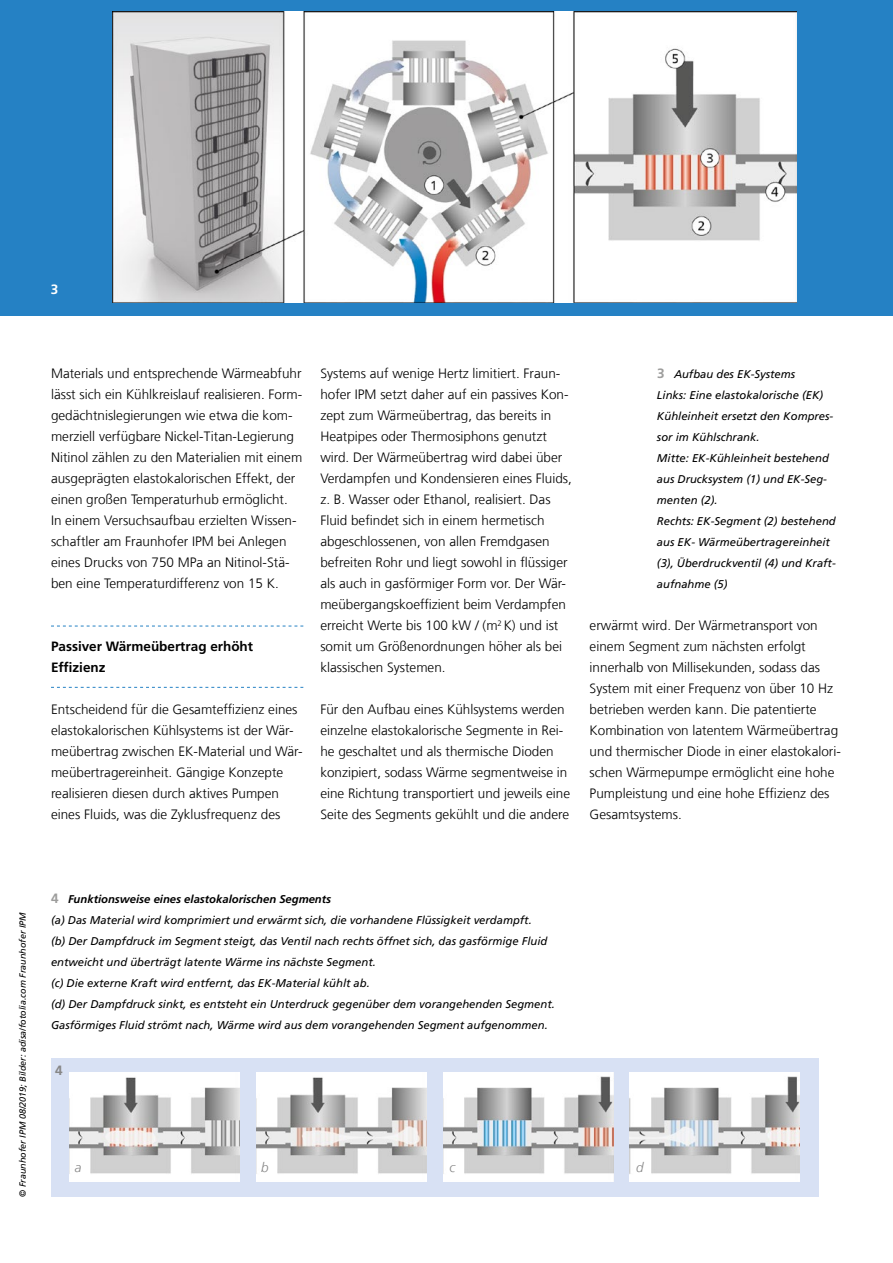
<style>
.page{position:relative;width:893px;height:1263px;background:#fff}
.page>*{position:absolute;margin:0;border:0;box-sizing:border-box;transform-origin:0 0}
.t1{font:300 13.5px/21px "Frutiger LT Com";color:#000}
.t2{font:700 13.5px/21px "Frutiger LT Com";color:#000}
.t3{font:italic 300 13.5px "Frutiger LT Com";color:#878787}
.t4{font:700 13.5px "Frutiger LT Com";color:#fff}
.t5{font:700 13.5px "Frutiger LT Com";color:#878787}
.t6{font:italic 11.25px/21px "Frutiger LT Com";color:#000}
.t7{font:italic 9px "Frutiger LT Com";color:#000}
.s1{font-weight:700;font-style:normal;font-size:13.5px;color:#9d9d9c}
.s2{font-weight:700}
</style>
<div class="page">
<div style="left:0;top:0;width:893px;height:315px;background:#2581c4"></div>
<img style="left:112px;top:11px;width:684px;height:291px">
<svg style="left:51px;top:626px;width:252px;height:1px"></svg>
<svg style="left:51px;top:687px;width:252px;height:1px"></svg>
<div style="left:51px;top:1059px;width:768px;height:138px;background:#d8e1f4"></div>
<img style="left:69px;top:1072px;width:171px;height:109px">
<img style="left:256px;top:1072px;width:170px;height:109px">
<img style="left:443px;top:1072px;width:170px;height:109px">
<img style="left:630px;top:1072px;width:170px;height:109px">
<p class="t4" style="left:51px;top:281px;width:9px">3</p>
<p class="t1" style="left:51px;top:363px;width:253px">Materials und entsprechende Wärmeabfuhr lässt sich ein Kühlkreislauf realisieren. Form&shy;gedächtnislegierungen wie etwa die kom&shy;merziell verfügbare Nickel-Titan-Legierung Nitinol zählen zu den Materialien mit einem ausgeprägten elastokalorischen Effekt, der einen großen Temperaturhub ermöglicht.<br>In einem Versuchsaufbau erzielten Wissen&shy;schaftler am Fraunhofer IPM bei Anlegen eines Drucks von 750 MPa an Nitinol-Stä&shy;ben eine Temperaturdifferenz von 15 K.</p>
<p class="t2" style="left:51px;top:636px;width:204px">Passiver Wärmeübertrag erhöht<br>Effizienz</p>
<p class="t1" style="left:51px;top:699px;width:253px">Entscheidend für die Gesamteffizienz eines elastokalorischen Kühlsystems ist der Wär&shy;meübertrag zwischen EK-Material und Wär&shy;meübertragereinheit. Gängige Konzepte realisieren diesen durch aktives Pumpen eines Fluids, was die Zyklusfrequenz des</p>
<p class="t1" style="left:320px;top:363px;width:253px">Systems auf wenige Hertz limitiert. Fraun&shy;hofer IPM setzt daher auf ein passives Kon&shy;zept zum Wärmeübertrag, das bereits in Heatpipes oder Thermosiphons genutzt wird. Der Wärmeübertrag wird dabei über Verdampfen und Kondensieren eines Fluids, z. B. Wasser oder Ethanol, realisiert. Das Fluid befindet sich in einem hermetisch abgeschlossenen, von allen Fremdgasen befreiten Rohr und liegt sowohl in flüssiger als auch in gasförmiger Form vor. Der Wär&shy;meübergangskoeffizient beim Verdampfen erreicht Werte bis 100 kW / (m<sup>2</sup> K) und ist somit um Größenordnungen höher als bei klassischen Systemen.</p>
<p class="t1" style="left:320px;top:699px;width:251px">Für den Aufbau eines Kühlsystems werden einzelne elastokalorische Segmente in Rei&shy;he geschaltet und als thermische Dioden konzipiert, sodass Wärme segmentweise in eine Richtung transportiert und jeweils eine Seite des Segments gekühlt und die andere</p>
<p class="t6" style="left:657px;top:364px;width:180px"><span class="s1">3</span> Aufbau des EK-Systems<br>Links: Eine elastokalorische (EK)<br>Kühleinheit ersetzt den Kompres&shy;sor im Kühlschrank.<br>Mitte: EK-Kühleinheit bestehend aus Drucksystem (1) und EK-Seg&shy;menten (2).<br>Rechts: EK-Segment (2) bestehend aus EK- Wärmeübertragereinheit (3), Überdruckventil (4) und Kraft&shy;aufnahme (5)</p>
<p class="t1" style="left:590px;top:615px;width:253px">erwärmt wird. Der Wärmetransport von einem Segment zum nächsten erfolgt innerhalb von Millisekunden, sodass das System mit einer Frequenz von über 10 Hz betrieben werden kann. Die patentierte Kombination von latentem Wärmeübertrag und thermischer Diode in einer elastokalori&shy;schen Wärmepumpe ermöglicht eine hohe Pumpleistung und eine hohe Effizienz des Gesamtsystems.</p>
<p class="t7" style="left:17px;top:1197px;width:286px;rotate:-90deg">© Fraunhofer IPM 08/2019; Bilder: adisa/fotolia.com Fraunhofer IPM</p>
<p class="t6" style="left:51px;top:889px;width:505px"><span class="s1">4</span> <span class="s2">Funktionsweise eines elastokalorischen Segments<br></span>(a) Das Material wird komprimiert und erwärmt sich, die vorhandene Flüssigkeit verdampft.<br>(b) Der Dampfdruck im Segment steigt, das Ventil nach rechts öffnet sich, das gasförmige Fluid entweicht und überträgt latente Wärme ins nächste Segment.<br>(c) Die externe Kraft wird entfernt, das EK-Material kühlt ab.<br>(d) Der Dampfdruck sinkt, es entsteht ein Unterdruck gegenüber dem vorangehenden Segment.<br>Gasförmiges Fluid strömt nach, Wärme wird aus dem vorangehenden Segment aufgenommen.</p>
<p class="t5" style="left:55px;top:1063px;width:9px">4</p>
<p class="t3" style="left:75px;top:1159px;width:8px">a</p>
<p class="t3" style="left:261px;top:1159px;width:9px">b</p>
<p class="t3" style="left:449px;top:1159px;width:7px">c</p>
<p class="t3" style="left:636px;top:1159px;width:9px">d</p>
</div>
